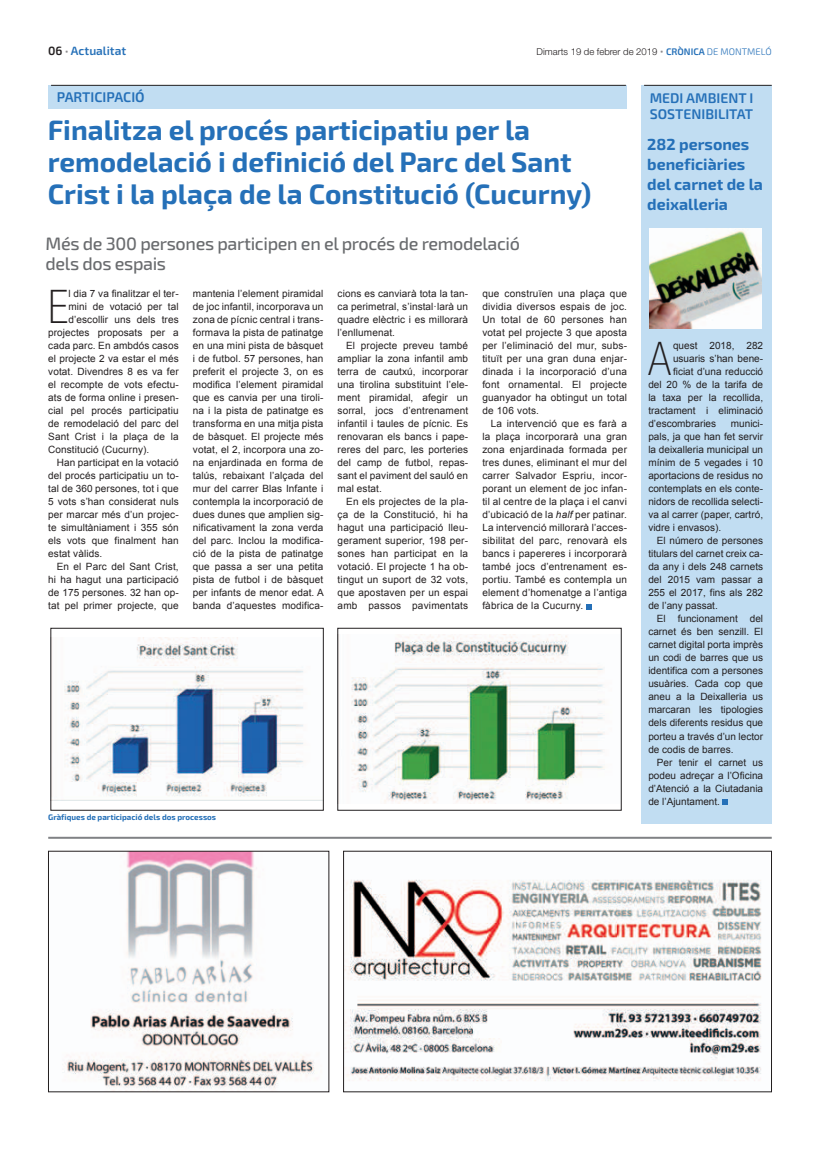
<style>
.page{position:relative;width:820px;height:1163px;background:#fff}
.page>*{position:absolute;margin:0;border:0;box-sizing:border-box;transform-origin:0 0}
.t1{font:100 condensed 46.4px "Helvetica Neue";color:#231f20}
.t2{font:700 28px/32px "Exo 2";color:#2570b8}
.t3{font:500 18px/20px "Exo 2";letter-spacing:-.02em;color:#6a6c6f}
.t4{font:700 16px/20px "Exo 2";color:#2570b8}
.t5{font:600 14px/16px "Exo 2";color:#2570b8}
.t6{font:600 12px "Exo 2";color:#2570b8}
.t7{font:10px/13px "Arial";letter-spacing:.01em;color:#231f20;text-align:justify}
.t8{font:300 9.5px "Helvetica Neue";color:#231f20}
.t9{font:700 8px "Exo 2";color:#2570b8}
.s1{color:#231f20}
.s2{font-weight:700;font-size:13px;color:#8d8b8e}
.s3{font-family:"Exo 2";font-weight:700;font-size:13px;color:#8d8b8e}
.s4{font-family:"Exo 2";font-weight:600;color:#2570b8}
.s5{font-family:"Exo 2";color:#2570b8}
.s6{font-style:italic}
</style>
<div class="page">
<img style="left:345px;top:879px;width:417px;height:202px">
<img style="left:62px;top:852px;width:253px;height:237px">
<div style="left:48px;top:850px;width:281px;height:241px;border:1px solid #231f20"></div>
<div style="left:48px;top:85px;width:578px;height:24px;background:#c1ddf2"></div>
<div style="left:641px;top:85px;width:130px;height:738px;background:#c1ddf2"></div>
<hr style="left:51px;top:85px;width:574px;height:1px;background:#231f20">
<hr style="left:643px;top:85px;width:128px;height:1px;background:#231f20">
<hr style="left:48px;top:836px;width:723px;height:2px;background:#808285">
<svg style="left:722px;top:799px;width:5px;height:5px"></svg>
<svg style="left:586px;top:604px;width:5px;height:5px"></svg>
<img style="left:56px;top:637px;width:247px;height:163px">
<div style="left:51px;top:628px;width:272px;height:182px;border:1px solid #231f20"></div>
<img style="left:351px;top:634px;width:254px;height:169px">
<div style="left:337px;top:628px;width:284px;height:182px;border:1px solid #231f20"></div>
<img style="left:649px;top:228px;width:112px;height:101px">
<p class="t6" style="left:48px;top:43px;width:79px"><span class="s1">06</span> <span class="s2">·</span> Actualitat</p>
<p class="t8" style="left:536px;top:45px;width:236px">Dimarts 19 de febrer de 2019 <span class="s3">·</span> <span class="s4">CRÒNICA</span> <span class="s5">DE MONTMELÓ</span></p>
<h3 class="t5" style="left:57px;top:89px;width:89px">PARTICIPACIÓ</h3>
<h3 class="t5" style="left:649px;top:90px;width:105px">MEDI AMBIENT I<br>SOSTENIBILITAT</h3>
<h2 class="t2" style="left:48px;top:115px;width:544px">Finalitza el procés participatiu per la remodelació i definició del Parc del Sant<br>Crist i la plaça de la Constitució (Cucurny)</h2>
<h3 class="t4" style="left:647px;top:135px;width:117px">282 persones beneficiàries del carnet de la deixalleria</h3>
<h3 class="t3" style="left:46px;top:234px;width:475px">Més de 300 persones participen en el procés de remodelació dels dos espais</h3>
<h1 class="t1" style="left:48px;top:281px;width:21px">E</h1>
<p class="t7" style="left:68px;top:287px;width:112px">l dia 7 va finalitzar el ter-</p>
<p class="t7" style="left:68px;top:300px;width:112px">mini de votació per tal</p>
<p class="t7" style="left:68px;top:313px;width:112px">d’escollir uns dels tres</p>
<p class="t7" style="left:48px;top:326px;width:132px">projectes proposats per a</p>
<p class="t7" style="left:48px;top:339px;width:132px">cada parc. En ambdós casos</p>
<p class="t7" style="left:48px;top:352px;width:132px">el projecte 2 va estar el més</p>
<p class="t7" style="left:48px;top:365px;width:132px">votat. Divendres 8 es va fer</p>
<p class="t7" style="left:48px;top:378px;width:132px">el recompte de vots efectu-</p>
<p class="t7" style="left:48px;top:391px;width:132px">ats de forma online i presen-</p>
<p class="t7" style="left:48px;top:404px;width:132px">cial pel procés participatiu</p>
<p class="t7" style="left:48px;top:417px;width:132px">de remodelació del parc del</p>
<p class="t7" style="left:48px;top:430px;width:132px">Sant Crist i la plaça de la</p>
<p class="t7" style="left:48px;top:443px;width:103px">Constitució (Cucurny).</p>
<p class="t7" style="left:57px;top:456px;width:123px">Han participat en la votació</p>
<p class="t7" style="left:48px;top:469px;width:132px">del procés participatiu un to-</p>
<p class="t7" style="left:48px;top:482px;width:132px">tal de 360 persones, tot i que</p>
<p class="t7" style="left:48px;top:495px;width:132px">5 vots s’han considerat nuls</p>
<p class="t7" style="left:48px;top:508px;width:132px">per marcar més d’un projec-</p>
<p class="t7" style="left:48px;top:521px;width:132px">te simultàniament i 355 són</p>
<p class="t7" style="left:48px;top:534px;width:132px">els vots que finalment han</p>
<p class="t7" style="left:48px;top:547px;width:56px">estat vàlids.</p>
<p class="t7" style="left:57px;top:560px;width:123px">En el Parc del Sant Crist,</p>
<p class="t7" style="left:48px;top:573px;width:132px">hi ha hagut una participació</p>
<p class="t7" style="left:48px;top:586px;width:132px">de 175 persones. 32 han op-</p>
<p class="t7" style="left:48px;top:599px;width:132px">tat pel primer projecte, que</p>
<p class="t7" style="left:193px;top:287px;width:132px">mantenia l’element piramidal de joc infantil, incorporava un zona de pícnic central i trans&shy;formava la pista de patinatge en una mini pista de bàsquet i de futbol. 57 persones, han preferit el projecte 3, on es modifica l’element piramidal que es canvia per una tiroli&shy;na i la pista de patinatge es transforma en una mitja pista de bàsquet. El projecte més votat, el 2, incorpora una zo&shy;na enjardinada en forma de talús, rebaixant l’alçada del mur del carrer Blas Infante i contempla la incorporació de dues dunes que amplien sig&shy;nificativament la zona verda del parc. Inclou la modifica&shy;ció de la pista de patinatge que passa a ser una petita pista de futbol i de bàsquet per infants de menor edat. A banda d’aquestes modifica-</p>
<p class="t7" style="left:337px;top:287px;width:132px">cions es canviarà tota la tan&shy;ca perimetral, s’instal·larà un quadre elèctric i es millorarà l’enllumenat.</p>
<p class="t7" style="left:337px;top:339px;width:132px;text-indent:9px">El projecte preveu també ampliar la zona infantil amb terra de cautxú, incorporar una tirolina substituint l’ele&shy;ment piramidal, afegir un sorral, jocs d’entrenament infantil i taules de pícnic. Es renovaran els bancs i pape&shy;reres del parc, les porteries del camp de futbol, repas&shy;sant el paviment del sauló en mal estat.</p>
<p class="t7" style="left:337px;top:495px;width:132px;text-indent:9px">En els projectes de la pla&shy;ça de la Constitució, hi ha hagut una participació lleu&shy;gerament superior, 198 per&shy;sones han participat en la votació. El projecte 1 ha ob&shy;tingut un suport de 32 vots, que apostaven per un espai amb passos pavimentats</p>
<p class="t7" style="left:482px;top:287px;width:146px">que construïen una plaça que dividia diversos espais de joc.<br>Un total de 60 persones han votat pel projecte 3 que aposta per l’eliminació del mur, subs&shy;tituït per una gran duna enjar&shy;dinada i la incorporació d’una font ornamental. El projecte guanyador ha obtingut un total de 106 vots.</p>
<p class="t7" style="left:482px;top:417px;width:146px;text-indent:9px">La intervenció que es farà a la plaça incorporarà una gran zona enjardinada formada per tres dunes, eliminant el mur del carrer Salvador Espriu, incor&shy;porant un element de joc infan&shy;til al centre de la plaça i el canvi d’ubicació de la <span class="s6">half</span> per patinar.<br>La intervenció millorarà l’acces&shy;sibilitat del parc, renovarà els bancs i papereres i incorporarà també jocs d’entrenament es&shy;portiu. També es contempla un element d’homenatge a l’antiga fàbrica de la Cucurny.</p>
<p class="t9" style="left:48px;top:811px;width:169px">Gràfiques de participació dels dos processos</p>
<h1 class="t1" style="left:648px;top:333px;width:24px">A</h1>
<p class="t7" style="left:672px;top:339px;width:92px">quest 2018, 282</p>
<p class="t7" style="left:672px;top:352px;width:92px">usuaris s’han bene-</p>
<p class="t7" style="left:672px;top:365px;width:92px">ficiat d’una reducció</p>
<p class="t7" style="left:648px;top:378px;width:116px">del 20 % de la tarifa de</p>
<p class="t7" style="left:648px;top:391px;width:116px">la taxa per la recollida,</p>
<p class="t7" style="left:648px;top:404px;width:116px">tractament i eliminació</p>
<p class="t7" style="left:648px;top:417px;width:69px">d’escombraries</p>
<p class="t7" style="left:648px;top:417px;width:116px;text-indent:82px">munici&shy;pals, ja que han fet servir la deixalleria municipal un mínim de 5 vegades i 10 aportacions de residus no contemplats en els conte&shy;nidors de recollida selecti&shy;va al carrer (paper, cartró, vidre i envasos).</p>
<p class="t7" style="left:648px;top:534px;width:116px;text-indent:8px">El número de persones titulars del carnet creix ca&shy;da any i dels 248 carnets del 2015 vam passar a 255 el 2017, fins als 282 de l’any passat.</p>
<p class="t7" style="left:648px;top:612px;width:116px;text-indent:8px">El funcionament del carnet és ben senzill. El carnet digital porta imprès un codi de barres que us identifica com a persones usuàries. Cada cop que aneu a la Deixalleria us marcaran les tipologies dels diferents residus que porteu a través d’un lector de codis de barres.</p>
<p class="t7" style="left:648px;top:755px;width:116px;text-indent:8px">Per tenir el carnet us podeu adreçar a l’Oficina d’Atenció a la Ciutadania de l’Ajuntament.</p>
</div>
